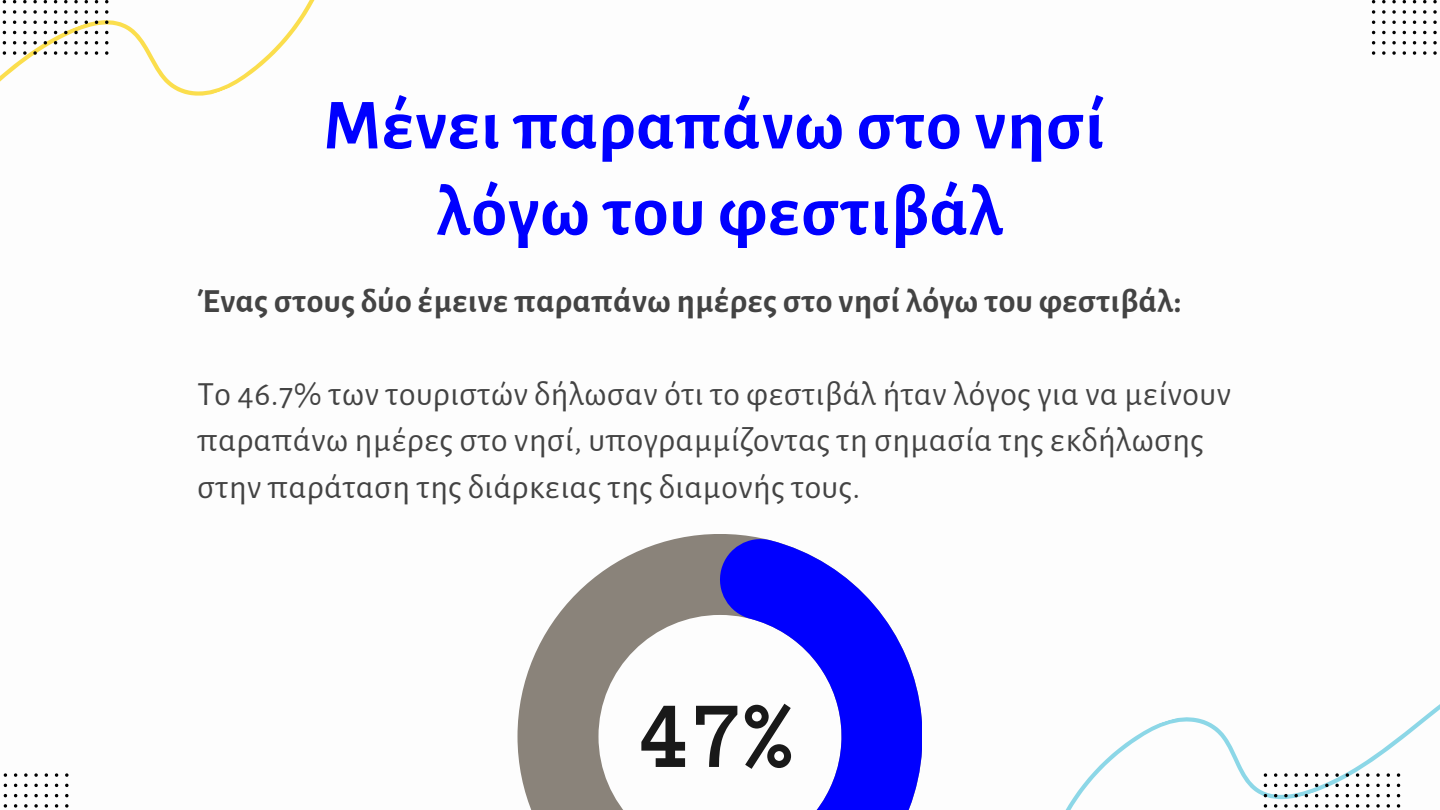
<style>
.page{position:relative;width:1440px;height:810px;background:#fff}
.page>*{position:absolute;margin:0;border:0;box-sizing:border-box;transform-origin:0 0}
.t1{font:700 96px "Anonymous Pro";color:#191919}
.t2{font:700 72px "Alegreya Sans";letter-spacing:.015em;color:#00f}
.t3{font:34px/46.5px "Alegreya Sans";letter-spacing:.015em;color:#434343}
.t4{font:700 34px "Alegreya Sans";letter-spacing:.015em;color:#434343}
</style>
<div class="page">
<svg style="left:0;top:0;width:315px;height:96px"></svg>
<svg style="left:3px;top:10px;width:3px;height:4px"></svg>
<svg style="left:3px;top:51px;width:3px;height:4px"></svg>
<svg style="left:13px;top:10px;width:3px;height:4px"></svg>
<svg style="left:13px;top:51px;width:3px;height:4px"></svg>
<svg style="left:23px;top:0;width:4px;height:3px"></svg>
<svg style="left:23px;top:10px;width:4px;height:4px"></svg>
<svg style="left:23px;top:21px;width:4px;height:3px"></svg>
<svg style="left:23px;top:31px;width:4px;height:3px"></svg>
<svg style="left:23px;top:41px;width:4px;height:3px"></svg>
<svg style="left:23px;top:51px;width:4px;height:4px"></svg>
<svg style="left:33px;top:0;width:4px;height:3px"></svg>
<svg style="left:33px;top:10px;width:4px;height:4px"></svg>
<svg style="left:33px;top:21px;width:4px;height:3px"></svg>
<svg style="left:33px;top:31px;width:4px;height:3px"></svg>
<svg style="left:33px;top:41px;width:4px;height:3px"></svg>
<svg style="left:33px;top:51px;width:4px;height:4px"></svg>
<svg style="left:44px;top:10px;width:3px;height:4px"></svg>
<svg style="left:44px;top:51px;width:3px;height:4px"></svg>
<svg style="left:54px;top:10px;width:3px;height:4px"></svg>
<svg style="left:54px;top:51px;width:3px;height:4px"></svg>
<svg style="left:64px;top:0;width:4px;height:3px"></svg>
<svg style="left:64px;top:10px;width:4px;height:4px"></svg>
<svg style="left:64px;top:21px;width:4px;height:3px"></svg>
<svg style="left:64px;top:31px;width:4px;height:3px"></svg>
<svg style="left:64px;top:41px;width:4px;height:3px"></svg>
<svg style="left:64px;top:51px;width:4px;height:4px"></svg>
<svg style="left:74px;top:0;width:4px;height:3px"></svg>
<svg style="left:74px;top:10px;width:4px;height:4px"></svg>
<svg style="left:74px;top:21px;width:4px;height:3px"></svg>
<svg style="left:74px;top:31px;width:4px;height:3px"></svg>
<svg style="left:74px;top:41px;width:4px;height:3px"></svg>
<svg style="left:74px;top:51px;width:4px;height:4px"></svg>
<svg style="left:85px;top:10px;width:3px;height:4px"></svg>
<svg style="left:85px;top:51px;width:3px;height:4px"></svg>
<svg style="left:95px;top:10px;width:3px;height:4px"></svg>
<svg style="left:95px;top:51px;width:3px;height:4px"></svg>
<svg style="left:105px;top:10px;width:3px;height:4px"></svg>
<svg style="left:105px;top:51px;width:3px;height:4px"></svg>
<svg style="left:1065px;top:704px;width:375px;height:106px"></svg>
<svg style="left:1264px;top:773px;width:3px;height:4px"></svg>
<svg style="left:1264px;top:804px;width:3px;height:4px"></svg>
<svg style="left:1274px;top:773px;width:3px;height:4px"></svg>
<svg style="left:1274px;top:804px;width:3px;height:4px"></svg>
<svg style="left:1284px;top:773px;width:4px;height:4px"></svg>
<svg style="left:1284px;top:784px;width:4px;height:3px"></svg>
<svg style="left:1284px;top:794px;width:4px;height:3px"></svg>
<svg style="left:1284px;top:804px;width:4px;height:4px"></svg>
<svg style="left:1294px;top:773px;width:4px;height:4px"></svg>
<svg style="left:1294px;top:784px;width:4px;height:3px"></svg>
<svg style="left:1294px;top:794px;width:4px;height:3px"></svg>
<svg style="left:1294px;top:804px;width:4px;height:4px"></svg>
<svg style="left:1305px;top:773px;width:3px;height:4px"></svg>
<svg style="left:1305px;top:804px;width:3px;height:4px"></svg>
<svg style="left:1315px;top:773px;width:3px;height:4px"></svg>
<svg style="left:1315px;top:804px;width:3px;height:4px"></svg>
<svg style="left:1325px;top:773px;width:4px;height:4px"></svg>
<svg style="left:1325px;top:784px;width:4px;height:3px"></svg>
<svg style="left:1325px;top:794px;width:4px;height:3px"></svg>
<svg style="left:1325px;top:804px;width:4px;height:4px"></svg>
<svg style="left:1335px;top:773px;width:4px;height:4px"></svg>
<svg style="left:1335px;top:784px;width:4px;height:3px"></svg>
<svg style="left:1335px;top:794px;width:4px;height:3px"></svg>
<svg style="left:1335px;top:804px;width:4px;height:4px"></svg>
<svg style="left:1346px;top:773px;width:3px;height:4px"></svg>
<svg style="left:1346px;top:804px;width:3px;height:4px"></svg>
<svg style="left:1356px;top:773px;width:3px;height:4px"></svg>
<svg style="left:1356px;top:804px;width:3px;height:4px"></svg>
<svg style="left:1366px;top:773px;width:4px;height:4px"></svg>
<svg style="left:1366px;top:784px;width:4px;height:3px"></svg>
<svg style="left:1366px;top:794px;width:4px;height:3px"></svg>
<svg style="left:1366px;top:804px;width:4px;height:4px"></svg>
<svg style="left:1376px;top:773px;width:4px;height:4px"></svg>
<svg style="left:1376px;top:784px;width:4px;height:3px"></svg>
<svg style="left:1376px;top:794px;width:4px;height:3px"></svg>
<svg style="left:1376px;top:804px;width:4px;height:4px"></svg>
<svg style="left:1387px;top:773px;width:3px;height:4px"></svg>
<svg style="left:1387px;top:804px;width:3px;height:4px"></svg>
<svg style="left:1397px;top:773px;width:3px;height:4px"></svg>
<svg style="left:1397px;top:804px;width:3px;height:4px"></svg>
<svg style="left:1372px;top:10px;width:3px;height:4px"></svg>
<svg style="left:1372px;top:51px;width:3px;height:4px"></svg>
<svg style="left:1382px;top:0;width:4px;height:3px"></svg>
<svg style="left:1382px;top:10px;width:4px;height:4px"></svg>
<svg style="left:1382px;top:21px;width:4px;height:3px"></svg>
<svg style="left:1382px;top:31px;width:4px;height:3px"></svg>
<svg style="left:1382px;top:41px;width:4px;height:3px"></svg>
<svg style="left:1382px;top:51px;width:4px;height:4px"></svg>
<svg style="left:1392px;top:0;width:4px;height:3px"></svg>
<svg style="left:1392px;top:10px;width:4px;height:4px"></svg>
<svg style="left:1392px;top:21px;width:4px;height:3px"></svg>
<svg style="left:1392px;top:31px;width:4px;height:3px"></svg>
<svg style="left:1392px;top:41px;width:4px;height:3px"></svg>
<svg style="left:1392px;top:51px;width:4px;height:4px"></svg>
<svg style="left:1403px;top:10px;width:3px;height:4px"></svg>
<svg style="left:1403px;top:51px;width:3px;height:4px"></svg>
<svg style="left:1413px;top:10px;width:3px;height:4px"></svg>
<svg style="left:1413px;top:51px;width:3px;height:4px"></svg>
<svg style="left:1423px;top:10px;width:3px;height:4px"></svg>
<svg style="left:1423px;top:51px;width:3px;height:4px"></svg>
<svg style="left:1433px;top:0;width:4px;height:3px"></svg>
<svg style="left:1433px;top:10px;width:4px;height:4px"></svg>
<svg style="left:1433px;top:21px;width:4px;height:3px"></svg>
<svg style="left:1433px;top:31px;width:4px;height:3px"></svg>
<svg style="left:1433px;top:41px;width:4px;height:3px"></svg>
<svg style="left:1433px;top:51px;width:4px;height:4px"></svg>
<svg style="left:4px;top:773px;width:3px;height:4px"></svg>
<svg style="left:4px;top:804px;width:3px;height:4px"></svg>
<svg style="left:14px;top:773px;width:3px;height:4px"></svg>
<svg style="left:14px;top:804px;width:3px;height:4px"></svg>
<svg style="left:24px;top:773px;width:4px;height:4px"></svg>
<svg style="left:24px;top:784px;width:4px;height:3px"></svg>
<svg style="left:24px;top:794px;width:4px;height:3px"></svg>
<svg style="left:24px;top:804px;width:4px;height:4px"></svg>
<svg style="left:34px;top:773px;width:4px;height:4px"></svg>
<svg style="left:34px;top:784px;width:4px;height:3px"></svg>
<svg style="left:34px;top:794px;width:4px;height:3px"></svg>
<svg style="left:34px;top:804px;width:4px;height:4px"></svg>
<svg style="left:45px;top:773px;width:3px;height:4px"></svg>
<svg style="left:45px;top:804px;width:3px;height:4px"></svg>
<svg style="left:55px;top:773px;width:3px;height:4px"></svg>
<svg style="left:55px;top:804px;width:3px;height:4px"></svg>
<svg style="left:65px;top:773px;width:3px;height:4px"></svg>
<svg style="left:65px;top:804px;width:3px;height:4px"></svg>
<svg style="left:518px;top:534px;width:222px;height:276px"></svg>
<svg style="left:716px;top:535px;width:206px;height:275px"></svg>
<p class="t2" style="left:324px;top:91px;width:782px">Μένει παραπάνω στο νησί</p>
<p class="t2" style="left:437px;top:177px;width:568px">λόγω του φεστιβάλ</p>
<p class="t4" style="left:197px;top:284px;width:986px">Ένας στους δύο έμεινε παραπάνω ημέρες στο νησί λόγω του φεστιβάλ:</p>
<p class="t3" style="left:197px;top:371px;width:1035px">Το 46.7% των τουριστών δήλωσαν ότι το φεστιβάλ ήταν λόγος για να μείνουν παραπάνω ημέρες στο νησί, υπογραμμίζοντας τη σημασία της εκδήλωσης στην παράταση της διάρκειας της διαμονής τους.</p>
<p class="t1" style="left:641px;top:689px;width:158px">47%</p>
</div>
